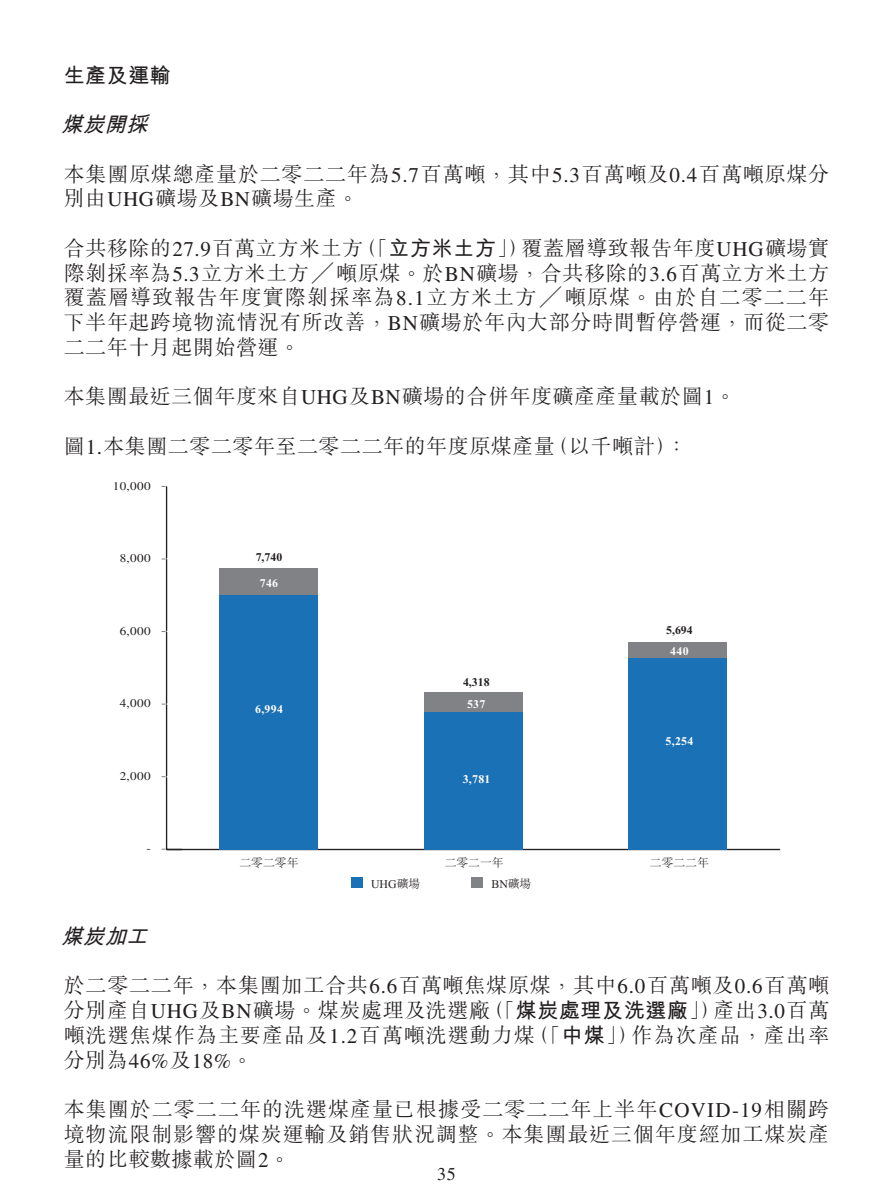
<style>
.page{position:relative;width:893px;height:1191px;background:#fff}
.page>*{position:absolute;margin:0;border:0;box-sizing:border-box;transform-origin:0 0}
.t1{font:300 21px/24.8px "M Sung HK";letter-spacing:.03em;color:#231f20;text-align:justify}
.t2{font:21px "Times LT Std";color:#231f20}
.t3{font:italic 700 21px "M Hei HK";color:#231f20}
.t4{font:700 21px "M Hei HK";letter-spacing:.025em;color:#231f20}
.t5{font:18px "Times LT Std";color:#231f20}
.t6{font:11.85px "Times LT Std";letter-spacing:.025em;color:#231f20;scale:1.11 1}
.t7{font:700 11.85px "Times New Roman";letter-spacing:.025em;color:#fff}
.t8{font:700 11.85px "Times New Roman";color:#231f20}
.t9{font:11.85px "M Sung HK Light E Ten B5 H";color:#231f20}
.t10{font:11.85px "Times New Roman";color:#231f20}
.s1{font-family:"Times LT Std";font-weight:400}
.s2{font-family:"M Hei HK";font-weight:700}
.s3{font-family:"M Sung HK Light E Ten B5 H"}
.s4{font-family:"M Sung HK";font-weight:300}
</style>
<div class="page">
<div style="left:351px;top:877px;width:12px;height:10px;background:#1b71b6"></div>
<div style="left:471px;top:877px;width:12px;height:10px;background:#808285"></div>
<hr style="left:167px;top:849px;width:613px;height:1px;background:#231f20">
<hr style="left:166px;top:486px;width:1px;height:363px;background:#231f20">
<div style="left:220px;top:568px;width:98px;height:27px;background:#808285"></div>
<div style="left:424px;top:692px;width:98px;height:20px;background:#808285"></div>
<div style="left:629px;top:642px;width:98px;height:16px;background:#808285"></div>
<div style="left:220px;top:595px;width:98px;height:254px;background:#1b71b6"></div>
<div style="left:424px;top:712px;width:98px;height:137px;background:#1b71b6"></div>
<div style="left:629px;top:658px;width:98px;height:191px;background:#1b71b6"></div>
<p class="t4" style="left:64px;top:60px;width:109px">生產及運輸</p>
<p class="t3" style="left:62px;top:109px;width:94px">煤炭開採</p>
<p class="t1" style="left:64px;top:160px;width:767px">本集團原煤總產量於二零二二年為<span class="s1">5.7</span>百萬噸，其中<span class="s1">5.3</span>百萬噸及<span class="s1">0.4</span>百萬噸原煤分別由<span class="s1">UHG</span>礦場及<span class="s1">BN</span>礦場生產。</p>
<p class="t1" style="left:64px;top:234px;width:767px">合共移除的<span class="s1">27.9</span>百萬立方米土方（「<span class="s2">立方米土方</span>」）覆蓋層導致報告年度<span class="s1">UHG</span>礦場實際剝採率為<span class="s1">5.3</span>立方米土方╱噸原煤。於<span class="s1">BN</span>礦場，合共移除的<span class="s1">3.6</span>百萬立方米土方覆蓋層導致報告年度實際剝採率為<span class="s1">8.1</span>立方米土方╱噸原煤。由於自二零二二年下半年起跨境物流情況有所改善，<span class="s1">BN</span>礦場於年內大部分時間暫停營運，而從二零二二年十月起開始營運。</p>
<p class="t1" style="left:64px;top:383px;width:674px">本集團最近三個年度來自<span class="s1">UHG</span>及<span class="s1">BN</span>礦場的合併年度礦產產量載於圖<span class="s1">1</span>。</p>
<p class="t1" style="left:64px;top:432px;width:625px">圖<span class="s1">1.</span>本集團二零二零年至二零二二年的年度原煤產量（以千噸計）：</p>
<p class="t6" style="left:113px;top:479px;width:35px">10,000</p>
<p class="t6" style="left:120px;top:551px;width:29px">8,000</p>
<p class="t6" style="left:120px;top:624px;width:29px">6,000</p>
<p class="t6" style="left:120px;top:696px;width:29px">4,000</p>
<p class="t6" style="left:120px;top:769px;width:29px">2,000</p>
<p class="t6" style="left:147px;top:841px;width:5px">-</p>
<p class="t8" style="left:256px;top:548px;width:28px">7,740</p>
<p class="t7" style="left:260px;top:575px;width:20px">746</p>
<p class="t7" style="left:255px;top:700px;width:29px">6,994</p>
<p class="t8" style="left:463px;top:673px;width:28px">4,318</p>
<p class="t7" style="left:467px;top:695px;width:20px">537</p>
<p class="t7" style="left:463px;top:770px;width:29px">3,781</p>
<p class="t8" style="left:666px;top:621px;width:28px">5,694</p>
<p class="t7" style="left:670px;top:643px;width:20px">440</p>
<p class="t7" style="left:665px;top:732px;width:29px">5,254</p>
<p class="t9" style="left:239px;top:854px;width:61px">二零二零年</p>
<p class="t9" style="left:445px;top:854px;width:61px">二零二一年</p>
<p class="t9" style="left:650px;top:854px;width:61px">二零二二年</p>
<p class="t10" style="left:371px;top:877px;width:51px">UHG<span class="s3">礦場</span></p>
<p class="t10" style="left:492px;top:877px;width:41px">BN<span class="s3">礦場</span></p>
<p class="t3" style="left:62px;top:921px;width:94px">煤炭加工</p>
<p class="t1" style="left:64px;top:972px;width:767px">於二零二二年，本集團加工合共<span class="s1">6.6</span>百萬噸焦煤原煤，其中<span class="s1">6.0</span>百萬噸及<span class="s1">0.6</span>百萬噸分別產自<span class="s1">UHG</span>及<span class="s1">BN</span>礦場。煤炭處理及洗選廠（「<span class="s2">煤炭處理及洗選廠</span>」）產出<span class="s1">3.0</span>百萬噸洗選焦煤作為主要產品及<span class="s1">1.2</span>百萬噸洗選動力煤（「<span class="s2">中煤</span>」）作為次產品，產出率</p>
<p class="t2" style="left:64px;top:1048px;width:191px"><span class="s4">分別為</span>46%<span class="s4">及</span>18%<span class="s4">。</span></p>
<p class="t1" style="left:64px;top:1095px;width:767px">本集團於二零二二年的洗選煤產量已根據受二零二二年上半年<span class="s1">COVID-19</span>相關跨境物流限制影響的煤炭運輸及銷售狀況調整。本集團最近三個年度經加工煤炭產量的比較數據載於圖<span class="s1">2</span>。</p>
<p class="t5" style="left:437px;top:1164px;width:20px">35</p>
</div>
